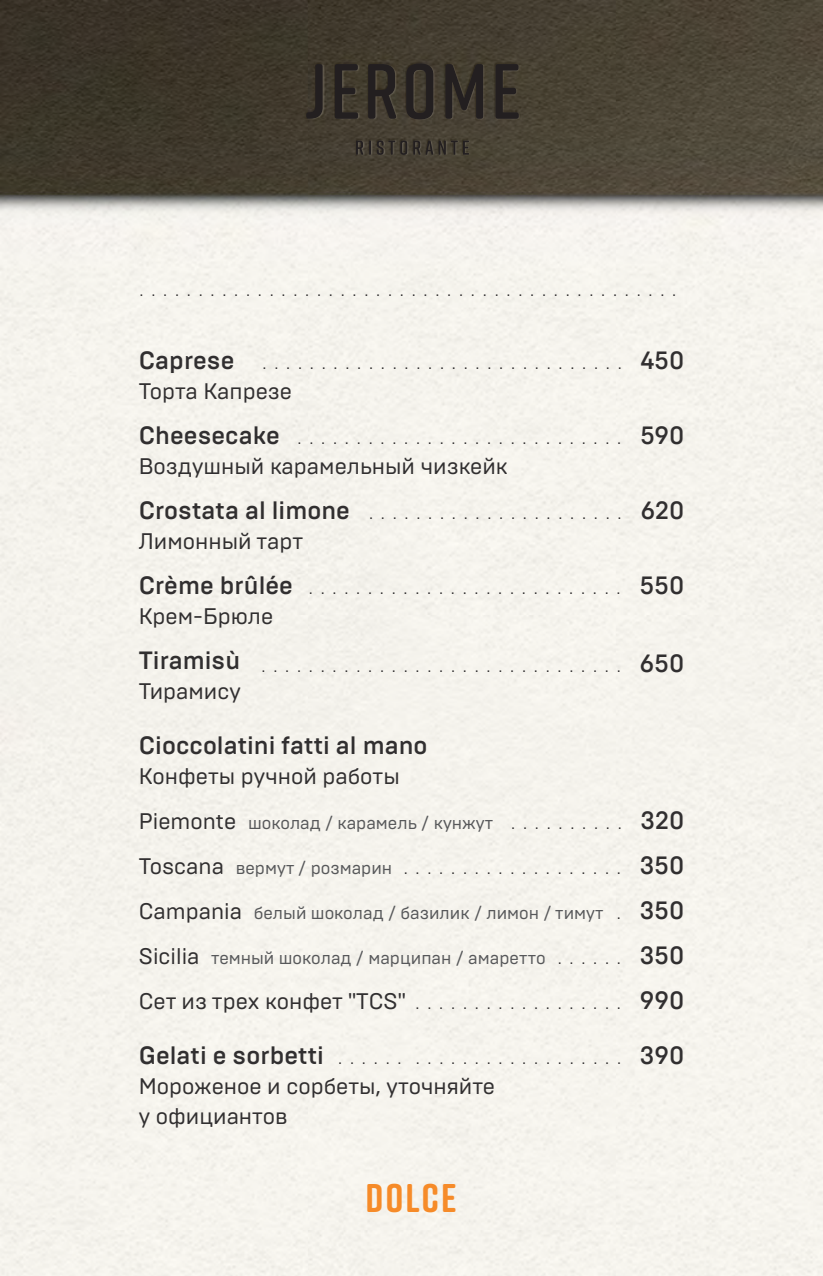
<style>
.page{position:relative;width:823px;height:1276px;background:#fff}
.page>*{position:absolute;margin:0;border:0;box-sizing:border-box;transform-origin:0 0}
.t1{font:700 40px "Rift Soft";letter-spacing:.045em;color:#f68b29}
.t2{font:500 25px "Brutal Type";color:#312f30}
.t3{font:22.5px/30px "Brutal Type";color:#312f30}
.t4{font:17.5px "Brutal Type";color:#57585a}
.t5{font:300 12.5px "Brutal Type";color:#312f30;scale:2 1}
.s1{font-size:22.5px;color:#312f30}
.s2{font-weight:500;font-size:25px}
.s3{font-weight:300;font-size:12.5px}
</style>
<div class="page">
<img style="left:0;top:1px;width:822px;height:1275px">
<svg style="left:306px;top:64px;width:16px;height:55px"></svg>
<svg style="left:334px;top:64px;width:24px;height:55px"></svg>
<svg style="left:368px;top:64px;width:28px;height:55px;background:#322d28"></svg>
<svg style="left:406px;top:63px;width:27px;height:56px;background:#312c27"></svg>
<svg style="left:445px;top:64px;width:38px;height:55px;background:#322d28"></svg>
<svg style="left:495px;top:64px;width:23px;height:55px"></svg>
<svg style="left:356px;top:141px;width:7px;height:14px"></svg>
<svg style="left:369px;top:140px;width:26px;height:15px"></svg>
<svg style="left:400px;top:140px;width:7px;height:15px"></svg>
<svg style="left:413px;top:141px;width:55px;height:14px"></svg>
<p class="t5" style="left:139px;top:284px;width:270px">. . . . . . . . . . . . . . . . . . . . . . . . . . . . . . . . . . . . . . . . . . . . . .</p>
<h2 class="t2" style="left:139px;top:345px;width:97px">Сaprese</h2>
<h3 class="t3" style="left:139px;top:376px;width:155px">Торта Капрезе</h3>
<h2 class="t2" style="left:139px;top:420px;width:142px">Cheesecake</h2>
<h3 class="t3" style="left:139px;top:451px;width:370px">Воздушный карамельный чизкейк</h3>
<h2 class="t2" style="left:139px;top:495px;width:212px">Crostata al limone</h2>
<h3 class="t3" style="left:139px;top:526px;width:166px">Лимонный тарт</h3>
<h2 class="t2" style="left:139px;top:570px;width:156px">Сrème brûlée</h2>
<h3 class="t3" style="left:139px;top:601px;width:136px">Крем-Брюле</h3>
<h2 class="t2" style="left:139px;top:645px;width:103px">Tiramisù</h2>
<h3 class="t3" style="left:139px;top:676px;width:103px">Тирамису</h3>
<h2 class="t2" style="left:139px;top:730px;width:290px">Cioccolatini fatti al mano</h2>
<h3 class="t3" style="left:139px;top:761px;width:262px">Конфеты ручной работы</h3>
<h3 class="t4" style="left:139px;top:812px;width:355px"><span class="s1">Piemonte</span> шоколад / карамель / кунжут</h3>
<h3 class="t4" style="left:139px;top:857px;width:255px"><span class="s1">Toscana</span> вермут / розмарин</h3>
<h3 class="t4" style="left:139px;top:902px;width:466px"><span class="s1">Campania</span> белый шоколад / базилик / лимон / тимут</h3>
<h3 class="t4" style="left:139px;top:947px;width:408px"><span class="s1">Sicilia</span> темный шоколад / марципан / амаретто</h3>
<h3 class="t3" style="left:139px;top:986px;width:268px">Сет из трех конфет "TCS"</h3>
<h2 class="t2" style="left:139px;top:1040px;width:186px">Gelati e sorbetti</h2>
<h3 class="t3" style="left:139px;top:1071px;width:357px">Мороженое и сорбеты, уточняйте у официантов</h3>
<p class="t5" style="left:262px;top:357px;width:213px">. . . . . . . . . . . . . . . . . . . . . . . . . . . . . . . <span class="s2">450</span></p>
<p class="t5" style="left:297px;top:432px;width:195px">. . . . . . . . . . . . . . . . . . . . . . . . . . . . <span class="s2">590</span></p>
<p class="t5" style="left:368px;top:507px;width:159px">. . . . . . . . . . . . . . . . . . . . . . <span class="s2">620</span></p>
<p class="t5" style="left:308px;top:582px;width:189px">. . . . . . . . . . . . . . . . . . . . . . . . . . . <span class="s2">550</span></p>
<p class="t5" style="left:261px;top:659px;width:213px">. . . . . . . . . . . . . . . . . . . . . . . . . . . . . . . <span class="s2">650</span></p>
<p class="t5" style="left:510px;top:817px;width:88px">. . . . . . . . . . <span class="s2">320</span></p>
<p class="t5" style="left:403px;top:862px;width:142px">. . . . . . . . . . . . . . . . . . . <span class="s2">350</span></p>
<h2 class="t2" style="left:616px;top:895px;width:70px"><span class="s3">.</span> 350</h2>
<p class="t5" style="left:556px;top:952px;width:65px">. . . . . . <span class="s2">350</span></p>
<p class="t5" style="left:415px;top:997px;width:136px">. . . . . . . . . . . . . . . . . . <span class="s2">990</span></p>
<p class="t5" style="left:337px;top:1052px;width:175px">. . . . . . . . . . . . . . . . . . . . . . . . <span class="s2">390</span></p>
<h1 class="t1" style="left:365px;top:1169px;width:92px">DOLCE</h1>
</div>
